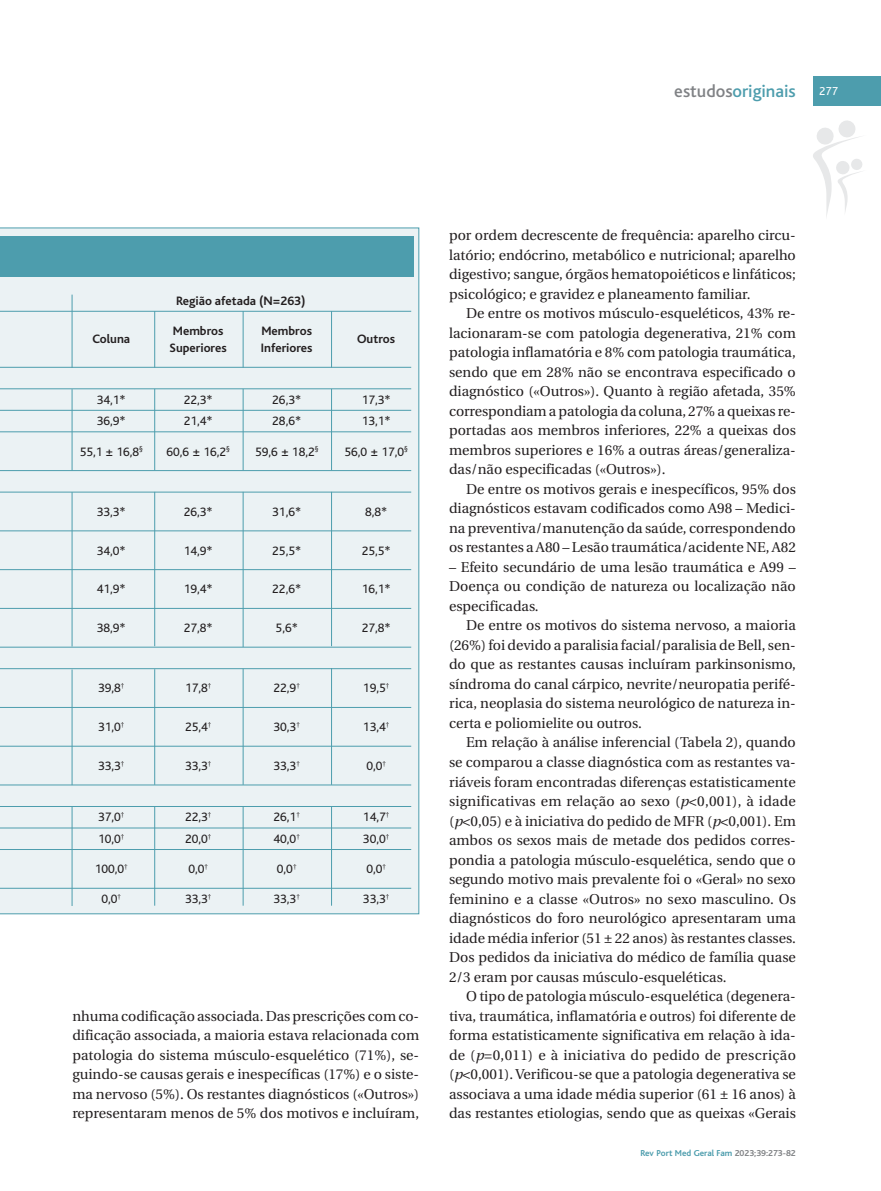
<style>
.page{position:relative;width:881px;height:1191px;background:#fff}
.page>*{position:absolute;margin:0;border:0;box-sizing:border-box;transform-origin:0 0}
.t1{font:500 18px "Bliss";color:#4d9dad}
.t2{font:14.25px/19.5px "Utopia";color:#231f20;text-align:justify}
.t3{font:12.75px "Bliss";color:#231f20}
.t4{font:700 12.75px "Bliss";color:#231f20}
.t5{font:12px "Bliss";color:#fff}
.t6{font:700 9px "Bliss";color:#4d9dad}
.s1{color:#808285}
.s2{font-style:italic}
</style>
<div class="page">
<svg style="left:813px;top:120px;width:49px;height:97px"></svg>
<div style="left:812px;top:77px;width:68px;height:29px;background:#4d9dad"></div>
<div style="left:0;top:227px;width:419px;height:687px;background:#ebf2f4"></div>
<hr style="left:0;top:311px;width:411px;height:1px;background:#4d9dad">
<hr style="left:0;top:367px;width:411px;height:1px;background:#4d9dad">
<hr style="left:0;top:388px;width:411px;height:1px;background:#4d9dad">
<hr style="left:0;top:410px;width:411px;height:1px;background:#4d9dad">
<hr style="left:0;top:431px;width:411px;height:1px;background:#4d9dad">
<hr style="left:0;top:470px;width:411px;height:1px;background:#4d9dad">
<hr style="left:0;top:492px;width:411px;height:1px;background:#4d9dad">
<hr style="left:0;top:530px;width:411px;height:1px;background:#4d9dad">
<hr style="left:0;top:569px;width:411px;height:1px;background:#4d9dad">
<hr style="left:0;top:608px;width:411px;height:1px;background:#4d9dad">
<hr style="left:0;top:647px;width:411px;height:1px;background:#4d9dad">
<hr style="left:0;top:668px;width:411px;height:1px;background:#4d9dad">
<hr style="left:0;top:707px;width:411px;height:1px;background:#4d9dad">
<hr style="left:0;top:746px;width:411px;height:1px;background:#4d9dad">
<hr style="left:0;top:784px;width:411px;height:1px;background:#4d9dad">
<hr style="left:0;top:806px;width:411px;height:1px;background:#4d9dad">
<hr style="left:0;top:827px;width:411px;height:1px;background:#4d9dad">
<hr style="left:0;top:849px;width:411px;height:1px;background:#4d9dad">
<hr style="left:0;top:888px;width:411px;height:1px;background:#4d9dad">
<div style="left:0;top:236px;width:413px;height:40px;background:#4d9dad"></div>
<hr style="left:154px;top:806px;width:1px;height:99px;background:#4d9dad">
<hr style="left:243px;top:806px;width:1px;height:99px;background:#4d9dad">
<hr style="left:331px;top:806px;width:1px;height:99px;background:#4d9dad">
<hr style="left:154px;top:669px;width:1px;height:116px;background:#4d9dad">
<hr style="left:243px;top:668px;width:1px;height:117px;background:#4d9dad">
<hr style="left:331px;top:668px;width:1px;height:117px;background:#4d9dad">
<hr style="left:154px;top:492px;width:1px;height:154px;background:#4d9dad">
<hr style="left:243px;top:492px;width:1px;height:155px;background:#4d9dad">
<hr style="left:331px;top:492px;width:1px;height:154px;background:#4d9dad">
<hr style="left:154px;top:311px;width:1px;height:56px;background:#4d9dad">
<hr style="left:243px;top:311px;width:1px;height:56px;background:#4d9dad">
<hr style="left:331px;top:311px;width:1px;height:56px;background:#4d9dad">
<hr style="left:154px;top:389px;width:1px;height:81px;background:#4d9dad">
<hr style="left:243px;top:389px;width:1px;height:81px;background:#4d9dad">
<hr style="left:331px;top:389px;width:1px;height:81px;background:#4d9dad">
<hr style="left:72px;top:806px;width:1px;height:100px;background:#4d9dad">
<hr style="left:72px;top:669px;width:1px;height:116px;background:#4d9dad">
<hr style="left:72px;top:492px;width:1px;height:154px;background:#4d9dad">
<hr style="left:72px;top:295px;width:1px;height:73px;background:#4d9dad">
<hr style="left:72px;top:389px;width:1px;height:81px;background:#4d9dad">
<p class="t1" style="left:674px;top:85px;width:123px"><span class="s1">estudos</span>originais</p>
<p class="t5" style="left:819px;top:87px;width:20px">277</p>
<p class="t4" style="left:92px;top:335px;width:39px">Coluna</p>
<p class="t4" style="left:176px;top:296px;width:131px">Região afetada (N=263)</p>
<p class="t4" style="left:173px;top:327px;width:52px">Membros</p>
<p class="t4" style="left:261px;top:327px;width:52px">Membros</p>
<p class="t4" style="left:169px;top:344px;width:59px">Superiores</p>
<p class="t4" style="left:261px;top:344px;width:53px">Inferiores</p>
<p class="t4" style="left:357px;top:335px;width:39px">Outros</p>
<p class="t3" style="left:97px;top:395px;width:30px">34,1*</p>
<p class="t3" style="left:184px;top:395px;width:30px">22,3*</p>
<p class="t3" style="left:272px;top:395px;width:30px">26,3*</p>
<p class="t3" style="left:361px;top:395px;width:30px">17,3*</p>
<p class="t3" style="left:97px;top:417px;width:30px">36,9*</p>
<p class="t3" style="left:184px;top:417px;width:30px">21,4*</p>
<p class="t3" style="left:272px;top:417px;width:30px">28,6*</p>
<p class="t3" style="left:361px;top:417px;width:30px">13,1*</p>
<p class="t3" style="left:80px;top:447px;width:65px">55,1 ± 16,8<sup>§</sup></p>
<p class="t3" style="left:166px;top:447px;width:65px">60,6 ± 16,2<sup>§</sup></p>
<p class="t3" style="left:255px;top:447px;width:65px">59,6 ± 18,2<sup>§</sup></p>
<p class="t3" style="left:344px;top:447px;width:65px">56,0 ± 17,0<sup>§</sup></p>
<p class="t3" style="left:97px;top:507px;width:30px">33,3*</p>
<p class="t3" style="left:184px;top:507px;width:30px">26,3*</p>
<p class="t3" style="left:272px;top:507px;width:30px">31,6*</p>
<p class="t3" style="left:365px;top:507px;width:24px">8,8*</p>
<p class="t3" style="left:97px;top:546px;width:30px">34,0*</p>
<p class="t3" style="left:184px;top:546px;width:30px">14,9*</p>
<p class="t3" style="left:272px;top:546px;width:30px">25,5*</p>
<p class="t3" style="left:361px;top:546px;width:30px">25,5*</p>
<p class="t3" style="left:97px;top:585px;width:30px">41,9*</p>
<p class="t3" style="left:184px;top:585px;width:30px">19,4*</p>
<p class="t3" style="left:272px;top:585px;width:30px">22,6*</p>
<p class="t3" style="left:361px;top:585px;width:30px">16,1*</p>
<p class="t3" style="left:97px;top:624px;width:30px">38,9*</p>
<p class="t3" style="left:184px;top:624px;width:30px">27,8*</p>
<p class="t3" style="left:275px;top:624px;width:24px">5,6*</p>
<p class="t3" style="left:361px;top:624px;width:30px">27,8*</p>
<p class="t3" style="left:98px;top:684px;width:28px">39,8<sup>†</sup></p>
<p class="t3" style="left:185px;top:684px;width:28px">17,8<sup>†</sup></p>
<p class="t3" style="left:273px;top:684px;width:28px">22,9<sup>†</sup></p>
<p class="t3" style="left:363px;top:684px;width:28px">19,5<sup>†</sup></p>
<p class="t3" style="left:98px;top:723px;width:28px">31,0<sup>†</sup></p>
<p class="t3" style="left:185px;top:723px;width:28px">25,4<sup>†</sup></p>
<p class="t3" style="left:273px;top:723px;width:28px">30,3<sup>†</sup></p>
<p class="t3" style="left:363px;top:723px;width:28px">13,4<sup>†</sup></p>
<p class="t3" style="left:98px;top:761px;width:28px">33,3<sup>†</sup></p>
<p class="t3" style="left:185px;top:761px;width:28px">33,3<sup>†</sup></p>
<p class="t3" style="left:273px;top:761px;width:28px">33,3<sup>†</sup></p>
<p class="t3" style="left:366px;top:761px;width:21px">0,0<sup>†</sup></p>
<p class="t3" style="left:98px;top:813px;width:28px">37,0<sup>†</sup></p>
<p class="t3" style="left:185px;top:813px;width:28px">22,3<sup>†</sup></p>
<p class="t3" style="left:273px;top:813px;width:28px">26,1<sup>†</sup></p>
<p class="t3" style="left:363px;top:813px;width:28px">14,7<sup>†</sup></p>
<p class="t3" style="left:98px;top:834px;width:28px">10,0<sup>†</sup></p>
<p class="t3" style="left:185px;top:834px;width:28px">20,0<sup>†</sup></p>
<p class="t3" style="left:273px;top:834px;width:28px">40,0<sup>†</sup></p>
<p class="t3" style="left:363px;top:834px;width:28px">30,0<sup>†</sup></p>
<p class="t3" style="left:95px;top:865px;width:34px">100,0<sup>†</sup></p>
<p class="t3" style="left:188px;top:865px;width:21px">0,0<sup>†</sup></p>
<p class="t3" style="left:277px;top:865px;width:21px">0,0<sup>†</sup></p>
<p class="t3" style="left:366px;top:865px;width:21px">0,0<sup>†</sup></p>
<p class="t3" style="left:101px;top:894px;width:21px">0,0<sup>†</sup></p>
<p class="t3" style="left:185px;top:894px;width:28px">33,3<sup>†</sup></p>
<p class="t3" style="left:273px;top:894px;width:28px">33,3<sup>†</sup></p>
<p class="t3" style="left:363px;top:894px;width:28px">33,3<sup>†</sup></p>
<p class="t2" style="left:72px;top:1007px;width:348px">nhuma codificação associada. Das prescrições com co&shy;dificação associada, a maioria estava relacionada com patologia do sistema músculo-esquelético (71%), se&shy;guindo-se causas gerais e inespecíficas (17%) e o siste&shy;ma nervoso (5%). Os restantes diagnósticos («Outros») representaram menos de 5% dos motivos e incluíram,</p>
<p class="t2" style="left:449px;top:227px;width:348px">por ordem decrescente de frequência: aparelho circu&shy;latório; endócrino, metabólico e nutricional; aparelho digestivo; sangue, órgãos hematopoiéticos e linfáticos; psicológico; e gravidez e planeamento familiar.</p>
<p class="t2" style="left:449px;top:305px;width:348px;text-indent:17px">De entre os motivos músculo-esqueléticos, 43% re&shy;lacionaram-se com patologia degenerativa, 21% com patologia inflamatória e 8% com patologia traumática, sendo que em 28% não se encontrava especificado o diagnóstico («Outros»). Quanto à região afetada, 35% correspondiam a patologia da coluna, 27% a queixas re&shy;portadas aos membros inferiores, 22% a queixas dos membros superiores e 16% a outras áreas/generaliza&shy;das/não especificadas («Outros»).</p>
<p class="t2" style="left:449px;top:480px;width:348px;text-indent:17px">De entre os motivos gerais e inespecíficos, 95% dos diagnósticos estavam codificados como A98 – Medici&shy;na preventiva/manutenção da saúde, correspondendo os restantes a A80 – Lesão traumática/acidente NE, A82</p>
<p class="t2" style="left:449px;top:558px;width:348px">– Efeito secundário de uma lesão traumática e A99 – Doença ou condição de natureza ou localização não especificadas.</p>
<p class="t2" style="left:449px;top:617px;width:348px;text-indent:17px">De entre os motivos do sistema nervoso, a maioria (26%) foi devido a paralisia facial/paralisia de Bell, sen&shy;do que as restantes causas incluíram parkinsonismo, síndroma do canal cárpico, nevrite/neuropatia perifé&shy;rica, neoplasia do sistema neurológico de natureza in&shy;certa e poliomielite ou outros.</p>
<p class="t2" style="left:449px;top:734px;width:348px;text-indent:17px">Em relação à análise inferencial (Tabela 2), quando se comparou a classe diagnóstica com as restantes va&shy;riáveis foram encontradas diferenças estatisticamente significativas em relação ao sexo (<span class="s2">p</span>&lt;0,001), à idade (<span class="s2">p</span>&lt;0,05) e à iniciativa do pedido de MFR (<span class="s2">p</span>&lt;0,001). Em ambos os sexos mais de metade dos pedidos corres&shy;pondia a patologia músculo-esquelética, sendo que o segundo motivo mais prevalente foi o «Geral» no sexo feminino e a classe «Outros» no sexo masculino. Os diagnósticos do foro neurológico apresentaram uma idade média inferior (51 ± 22 anos) às restantes classes.<br>Dos pedidos da iniciativa do médico de família quase 2/3 eram por causas músculo-esqueléticas.</p>
<p class="t2" style="left:449px;top:987px;width:348px;text-indent:17px">O tipo de patologia músculo-esquelética (degenera&shy;tiva, traumática, inflamatória e outros) foi diferente de forma estatisticamente significativa em relação à ida&shy;de (<span class="s2">p</span>=0,011) e à iniciativa do pedido de prescrição (<span class="s2">p</span>&lt;0,001).Verificou-se que a patologia degenerativa se associava a uma idade média superior (61 ± 16 anos) à das restantes etiologias, sendo que as queixas «Gerais</p>
<p class="t6" style="left:640px;top:1149px;width:157px">Rev Port Med Geral Fam <span class="s1">2023;39:273-82</span></p>
</div>
